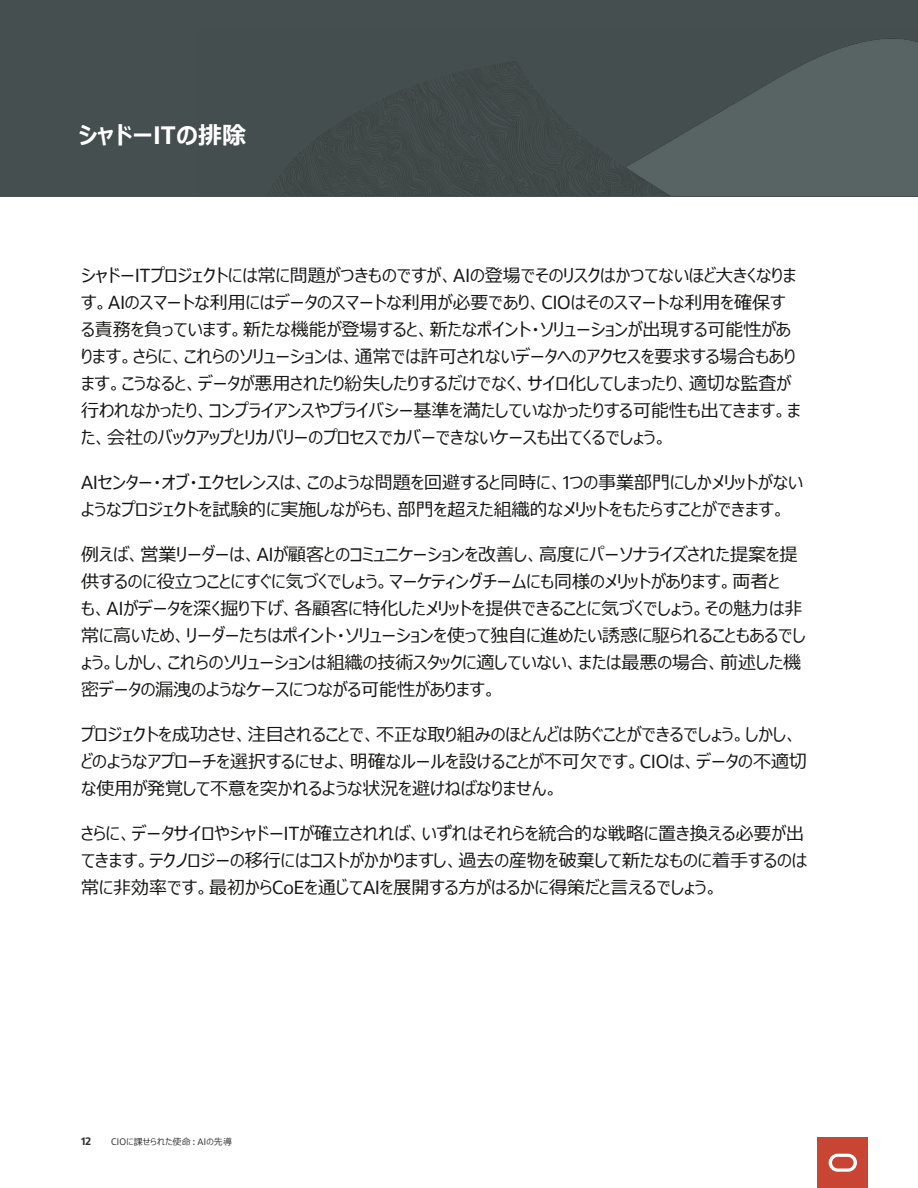
<style>
.page{position:relative;width:918px;height:1188px;background:#fff}
.page>*{position:absolute;margin:0;border:0;box-sizing:border-box;transform-origin:0 0}
.A__Subhead_chapters{font:700 24px "Meiryo UI";color:#fff}
.A__Body_Text{font:18px/27px "Meiryo UI";color:#171615}
.t1{font:700 10.5px "Oracle Sans";color:#333}
.t2{font:9px "Meiryo UI";letter-spacing:.025em;color:#333}
.s1{font-family:"Oracle Sans"}
</style>
<div class="page">
<div style="left:0;top:0;width:918px;height:196px;background:#464f4f"></div>
<img style="left:277px;top:38px;width:641px;height:158px">
<div style="left:818px;top:1137px;width:50px;height:51px;background:#c84534"></div>
<svg style="left:829px;top:1154px;width:28px;height:18px"></svg>
<p class="A__Subhead_chapters" style="left:78px;top:118px;width:170px">シャドー<span class="s1">IT</span>の排除</p>
<p class="A__Body_Text" style="left:81px;top:263px;width:721px">シャドー<span class="s1">IT</span>プロジェクトには常に問題がつきものですが、<span class="s1">AI</span>の登場でそのリスクはかつてないほど大きくなります。<span class="s1">AI</span>のスマートな利用にはデータのスマートな利用が必要であり、<span class="s1">CIO</span>はそのスマートな利用を確保する責務を負っています。新たな機能が登場すると、新たなポイント・ソリューションが出現する可能性があります。さらに、これらのソリューションは、通常では許可されないデータへのアクセスを要求する場合もあります。こうなると、データが悪用されたり紛失したりするだけでなく、サイロ化してしまったり、適切な監査が行われなかったり、コンプライアンスやプライバシー基準を満たしていなかったりする可能性も出てきます。また、会社のバックアップとリカバリーのプロセスでカバーできないケースも出てくるでしょう。</p>
<p class="A__Body_Text" style="left:81px;top:470px;width:723px"><span class="s1">AI</span>センター・オブ・エクセレンスは、このような問題を回避すると同時に、<span class="s1">1</span>つの事業部門にしかメリットがないようなプロジェクトを試験的に実施しながらも、部門を超えた組織的なメリットをもたらすことができます。</p>
<p class="A__Body_Text" style="left:81px;top:542px;width:726px">例えば、営業リーダーは、<span class="s1">AI</span>が顧客とのコミュニケーションを改善し、高度にパーソナライズされた提案を提供するのに役立つことにすぐに気づくでしょう。マーケティングチームにも同様のメリットがあります。両者と<br>も、<span class="s1">AI</span>がデータを深く掘り下げ、各顧客に特化したメリットを提供できることに気づくでしょう。その魅力は非常に高いため、リーダーたちはポイント・ソリューションを使って独自に進めたい誘惑に駆られることもあるでしょう。しかし、これらのソリューションは組織の技術スタックに適していない、または最悪の場合、前述した機密データの漏洩のようなケースにつながる可能性があります。</p>
<p class="A__Body_Text" style="left:81px;top:722px;width:728px">プロジェクトを成功させ、注目されることで、不正な取り組みのほとんどは防ぐことができるでしょう。しかし、どのようなアプローチを選択するにせよ、明確なルールを設けることが不可欠です。<span class="s1">CIO</span>は、データの不適切な使用が発覚して不意を突かれるような状況を避けねばなりません。</p>
<p class="A__Body_Text" style="left:81px;top:821px;width:728px">さらに、データサイロやシャドー<span class="s1">IT</span>が確立されれば、いずれはそれらを統合的な戦略に置き換える必要が出てきます。テクノロジーの移行にはコストがかかりますし、過去の産物を破棄して新たなものに着手するのは常に非効率です。最初から<span class="s1">CoE</span>を通じて<span class="s1">AI</span>を展開する方がはるかに得策だと言えるでしょう。</p>
<p class="t1" style="left:81px;top:1135px;width:12px">12</p>
<p class="t2" style="left:111px;top:1136px;width:123px"><span class="s1">CIO</span>に課せられた使命：<span class="s1">AI</span>の先導</p>
</div>
